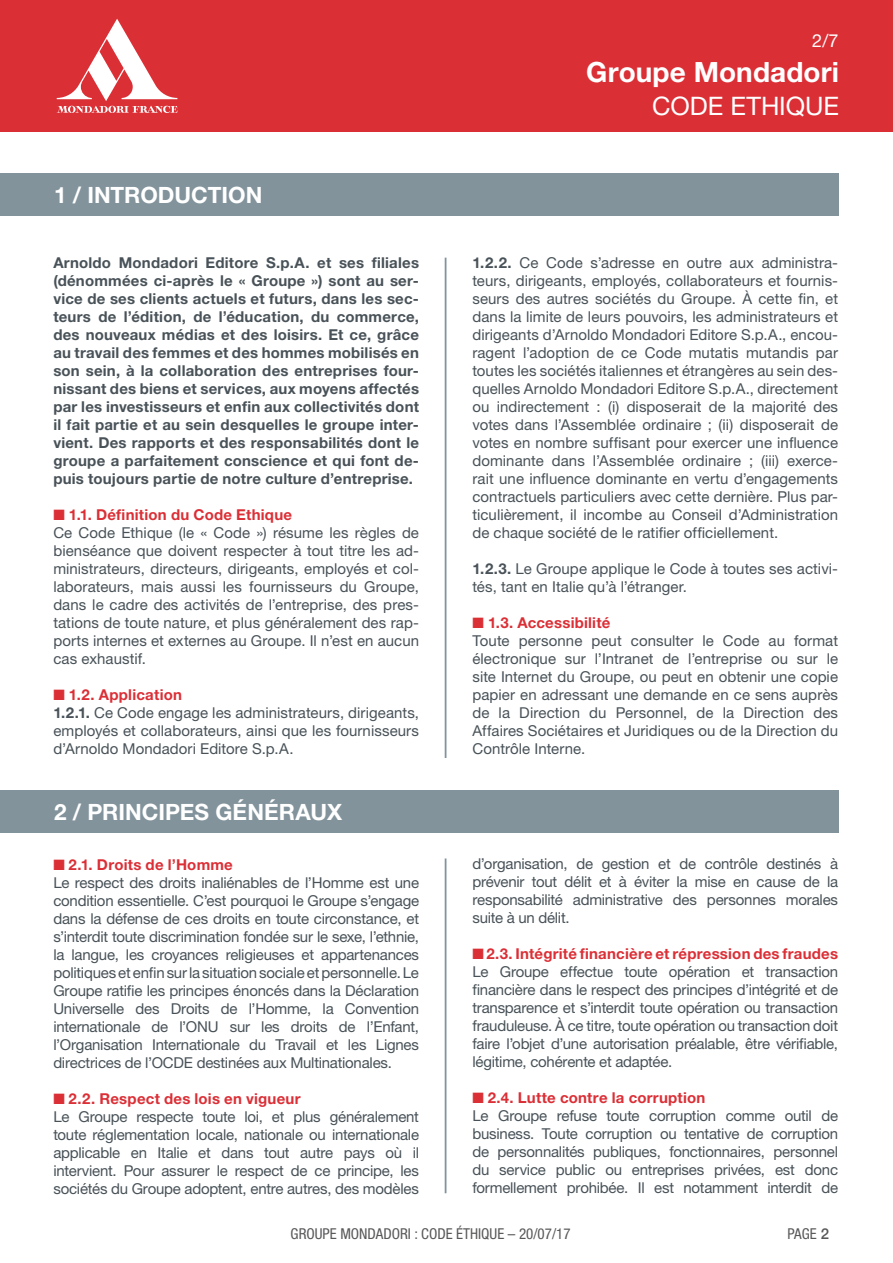
<style>
.page{position:relative;width:893px;height:1263px;background:#fff}
.page>*{position:absolute;margin:0;border:0;box-sizing:border-box;transform-origin:0 0}
.t1{font:700 27.9px "Helvetica Neue LT Std";letter-spacing:.005em;color:#fff}
.t2{font:25.5px "Helvetica Neue LT Std";letter-spacing:-.005em;color:#fff}
.t3{font:700 22.5px "Helvetica Neue LT Std";color:#fff}
.t4{font:18px "Helvetica Neue LT Std";color:#fff}
.t5{font:15px/18px "Helvetica Neue LT Std";letter-spacing:-.01em;color:#485258}
.t6{font:700 15px/18px "Helvetica Neue LT Std";letter-spacing:.015em;color:#485258;text-align:justify}
.t7{font:condensed 15px "Helvetica Neue LT Std";color:#58585a}
.s1{color:#db2f36}
.s2{font-weight:700;color:#db2f36}
.s3{font-weight:700}
.s4{font-weight:500;font-stretch:normal}
</style>
<div class="page">
<div style="left:0;top:173px;width:839px;height:43px;background:#82939c"></div>
<div style="left:0;top:790px;width:839px;height:43px;background:#82939c"></div>
<div style="left:0;top:0;width:893px;height:132px;background:#db2f36"></div>
<svg style="left:57px;top:19px;width:120px;height:94px"></svg>
<hr style="left:445px;top:258px;width:1px;height:500px;background:#82939c">
<hr style="left:445px;top:858px;width:1px;height:335px;background:#82939c">
<p class="t4" style="left:812px;top:30px;width:28px">2/7</p>
<h3 class="t3" style="left:54px;top:181px;width:210px">1 / INTRODUCTION</h3>
<p class="t6" style="left:53px;top:254px;width:367px">Arnoldo Mondadori Editore S.p.A. et ses filiales (dénommées ci-après le « Groupe ») sont au ser&shy;vice de ses clients actuels et futurs, dans les sec&shy;teurs de l’édition, de l’éducation, du commerce, des nouveaux médias et des loisirs. Et ce, grâce au travail des femmes et des hommes mobilisés en son sein, à la collaboration des entreprises four&shy;nissant des biens et services, aux moyens affectés par les investisseurs et enfin aux collectivités dont il fait partie et au sein desquelles le groupe inter&shy;vient. Des rapports et des responsabilités dont le groupe a parfaitement conscience et qui font de&shy;puis toujours partie de notre culture d’entreprise.</p>
<p class="t5" style="left:53px;top:506px;width:367px"><span class="s1">■</span> <span class="s2">1.1. Définition du Code Ethique<br></span>Ce Code Ethique (le « Code ») résume les règles de bienséance que doivent respecter à tout titre les ad&shy;ministrateurs, directeurs, dirigeants, employés et col&shy;laborateurs, mais aussi les fournisseurs du Groupe, dans le cadre des activités de l’entreprise, des pres&shy;tations de toute nature, et plus généralement des rap&shy;ports internes et externes au Groupe. Il n’est en aucun cas exhaustif.</p>
<p class="t5" style="left:53px;top:686px;width:367px"><span class="s1">■</span> <span class="s2">1.2. Application<br></span><span class="s3">1.2.1.</span> Ce Code engage les administrateurs, dirigeants, employés et collaborateurs, ainsi que les fournisseurs d’Arnoldo Mondadori Editore S.p.A.</p>
<h3 class="t3" style="left:54px;top:798px;width:290px">2 / PRINCIPES GÉNÉRAUX</h3>
<p class="t5" style="left:53px;top:855px;width:367px"><span class="s1">■</span> <span class="s2">2.1. Droits de l’Homme<br></span>Le respect des droits inaliénables de l’Homme est une condition essentielle. C’est pourquoi le Groupe s’engage dans la défense de ces droits en toute circonstance, et s’interdit toute discrimination fondée sur le sexe, l’ethnie, la langue, les croyances religieuses et appartenances politiques et enfin sur la situation sociale et personnelle. Le Groupe ratifie les principes énoncés dans la Déclaration Universelle des Droits de l’Homme, la Convention internationale de l’ONU sur les droits de l’Enfant, l’Organisation Internationale du Travail et les Lignes directrices de l’OCDE destinées aux Multinationales.</p>
<p class="t5" style="left:53px;top:1089px;width:367px"><span class="s1">■</span> <span class="s2">2.2. Respect des lois en vigueur<br></span>Le Groupe respecte toute loi, et plus généralement toute réglementation locale, nationale ou internationale applicable en Italie et dans tout autre pays où il intervient. Pour assurer le respect de ce principe, les sociétés du Groupe adoptent, entre autres, des modèles</p>
<h1 class="t1" style="left:586px;top:55px;width:254px">Groupe Mondadori</h1>
<h2 class="t2" style="left:652px;top:91px;width:188px">CODE ETHIQUE</h2>
<p class="t5" style="left:472px;top:254px;width:367px;text-align:justify"><span class="s3">1.2.2.</span> Ce Code s’adresse en outre aux administra&shy;teurs, dirigeants, employés, collaborateurs et fournis&shy;seurs des autres sociétés du Groupe. À cette fin, et dans la limite de leurs pouvoirs, les administrateurs et dirigeants d’Arnoldo Mondadori Editore S.p.A., encou&shy;ragent l’adoption de ce Code mutatis mutandis par toutes les sociétés italiennes et étrangères au sein des&shy;quelles Arnoldo Mondadori Editore S.p.A., directement ou indirectement : (i) disposerait de la majorité des votes dans l’Assemblée ordinaire ; (ii) disposerait de votes en nombre suffisant pour exercer une influence dominante dans l’Assemblée ordinaire ; (iii) exerce&shy;rait une influence dominante en vertu d’engagements contractuels particuliers avec cette dernière. Plus par&shy;ticulièrement, il incombe au Conseil d’Administration de chaque société de le ratifier officiellement.</p>
<p class="t5" style="left:472px;top:560px;width:367px"><span class="s3">1.2.3.</span> Le Groupe applique le Code à toutes ses activi&shy;tés, tant en Italie qu’à l’étranger.</p>
<p class="t5" style="left:472px;top:614px;width:367px"><span class="s1">■</span> <span class="s2">1.3. Accessibilité<br></span>Toute personne peut consulter le Code au format électronique sur l’Intranet de l’entreprise ou sur le site Internet du Groupe, ou peut en obtenir une copie papier en adressant une demande en ce sens auprès de la Direction du Personnel, de la Direction des Affaires Sociétaires et Juridiques ou de la Direction du Contrôle Interne.</p>
<p class="t5" style="left:472px;top:855px;width:367px;text-align:justify">d’organisation, de gestion et de contrôle destinés à prévenir tout délit et à éviter la mise en cause de la responsabilité administrative des personnes morales suite à un délit.</p>
<p class="t5" style="left:472px;top:945px;width:367px;text-align:justify"><span class="s1">■</span> <span class="s2">2.3. Intégrité financière et répression des fraudes </span>Le Groupe effectue toute opération et transaction financière dans le respect des principes d’intégrité et de transparence et s’interdit toute opération ou transaction frauduleuse. À ce titre, toute opération ou transaction doit faire l’objet d’une autorisation préalable, être vérifiable, légitime, cohérente et adaptée.</p>
<p class="t5" style="left:472px;top:1089px;width:367px"><span class="s1">■</span> <span class="s2">2.4. Lutte contre la corruption<br></span>Le Groupe refuse toute corruption comme outil de business. Toute corruption ou tentative de corruption de personnalités publiques, fonctionnaires, personnel du service public ou entreprises privées, est donc formellement prohibée. Il est notamment interdit de</p>
<p class="t7" style="left:291px;top:1224px;width:281px">GROUPE MONDADORI : CODE ÉTHIQUE – 20/07/17</p>
<p class="t7" style="left:787px;top:1224px;width:43px">PAGE <span class="s4">2</span></p>
</div>
